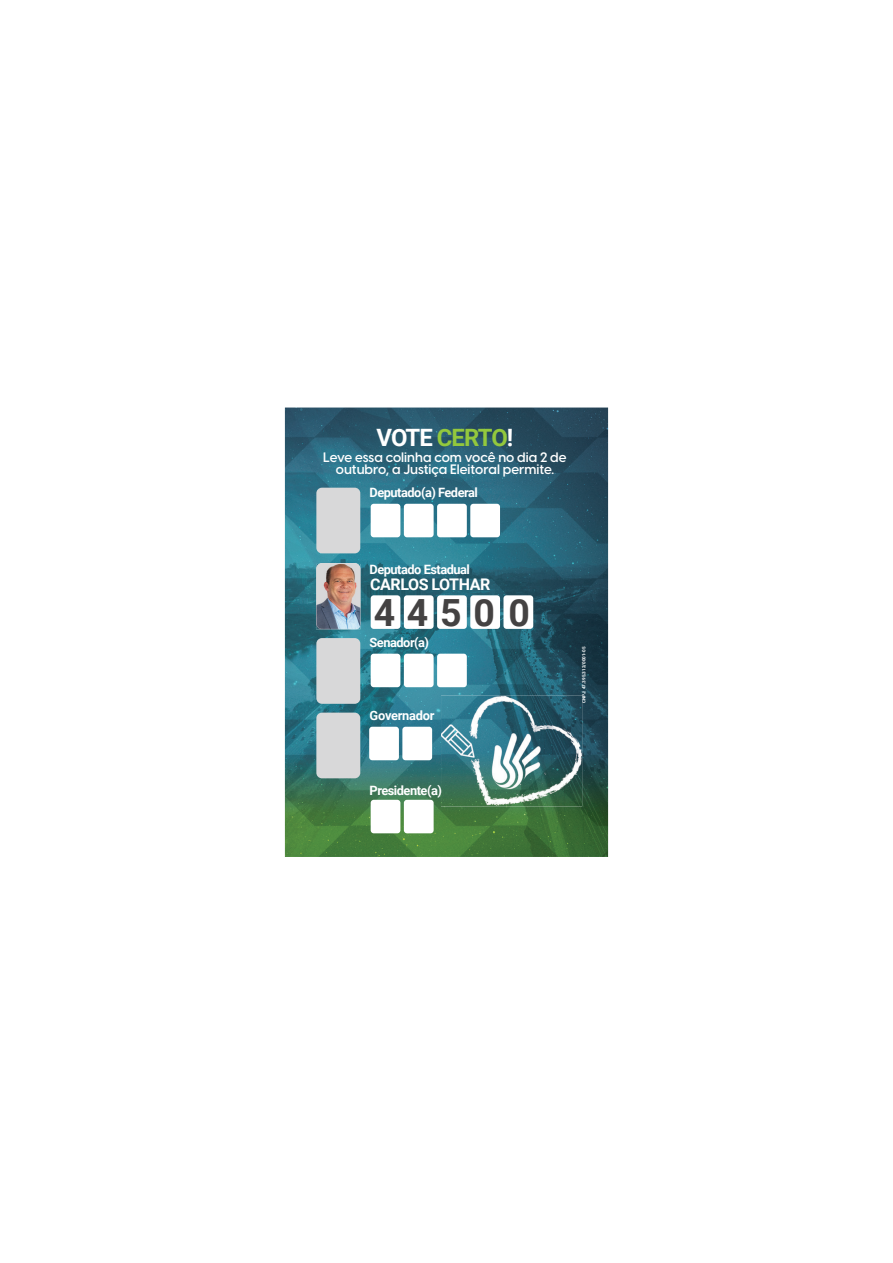
<style>
.page{position:relative;width:893px;height:1263px;background:#fff}
.page>*{position:absolute;margin:0;border:0;box-sizing:border-box;transform-origin:0 0}
.t1{font:700 37.5px "Roboto";letter-spacing:.31em;color:#444242}
.t2{font:700 23.85px "Roboto";letter-spacing:-.045em;color:#fff}
.t3{font:700 16.05px "Roboto";letter-spacing:-.025em;color:#fff}
.t4{font:600 13.5px/12.3px "Visby CF";color:#fff;text-align:center}
.t5{font:700 12.9px "Roboto";letter-spacing:-.04em;color:#fff}
.t6{font:700 12.9px "Roboto";letter-spacing:-.02em;color:#fff}
.t7{font:700 4.5px "Roboto";color:#fff}
.s1{color:#93c83d}
</style>
<div class="page">
<img style="left:285px;top:407px;width:323px;height:450px">
<div style="left:371px;top:800px;width:29px;height:33px;background:#fff;border-radius:3px"></div>
<div style="left:404px;top:800px;width:30px;height:33px;background:#fff;border-radius:3px"></div>
<div style="left:369px;top:727px;width:30px;height:33px;background:#fff;border-radius:3px"></div>
<div style="left:402px;top:727px;width:30px;height:33px;background:#fff;border-radius:3px"></div>
<div style="left:316px;top:713px;width:44px;height:65px;background:#d8d8d9;border-radius:6px"></div>
<div style="left:371px;top:654px;width:29px;height:33px;background:#fff;border-radius:3px"></div>
<div style="left:404px;top:654px;width:30px;height:33px;background:#fff;border-radius:3px"></div>
<div style="left:437px;top:654px;width:30px;height:33px;background:#fff;border-radius:3px"></div>
<div style="left:371px;top:504px;width:29px;height:33px;background:#fff;border-radius:3px"></div>
<div style="left:404px;top:504px;width:30px;height:33px;background:#fff;border-radius:3px"></div>
<div style="left:437px;top:504px;width:30px;height:33px;background:#fff;border-radius:3px"></div>
<div style="left:470px;top:504px;width:30px;height:33px;background:#fff;border-radius:3px"></div>
<img style="left:316px;top:564px;width:44px;height:65px">
<img style="left:441px;top:696px;width:141px;height:110px">
<svg style="left:441px;top:785px;width:1px;height:13px"></svg>
<div style="left:371px;top:595px;width:29px;height:34px;background:#fff;border-radius:3px"></div>
<div style="left:404px;top:595px;width:30px;height:34px;background:#fff;border-radius:3px"></div>
<div style="left:437px;top:595px;width:30px;height:34px;background:#fff;border-radius:3px"></div>
<div style="left:470px;top:595px;width:30px;height:34px;background:#fff;border-radius:3px"></div>
<div style="left:503px;top:595px;width:30px;height:34px;background:#fff;border-radius:3px"></div>
<div style="left:316px;top:488px;width:44px;height:65px;background:#d8d8d9;border-radius:6px"></div>
<div style="left:316px;top:638px;width:44px;height:66px;background:#d8d8d9;border-radius:6px"></div>
<h2 class="t2" style="left:377px;top:421px;width:138px">VOTE <span class="s1">CERTO</span>!</h2>
<p class="t4" style="left:323px;top:450px;width:245px">Leve essa colinha com você no dia 2 de outubro, a Justiça Eleitoral permite.</p>
<p class="t5" style="left:370px;top:483px;width:110px">Deputado(a) Federal</p>
<p class="t5" style="left:370px;top:560px;width:102px">Deputado Estadual</p>
<p class="t3" style="left:370px;top:573px;width:122px">CARLOS LOTHAR</p>
<h1 class="t1" style="left:374px;top:586px;width:158px">44500</h1>
<p class="t5" style="left:370px;top:633px;width:61px">Senador(a)</p>
<p class="t6" style="left:370px;top:706px;width:67px">Governador</p>
<p class="t7" style="left:581px;top:703px;width:58px;rotate:-90deg">CNPJ: 47.395.312/0001-05</p>
<p class="t5" style="left:370px;top:781px;width:74px">Presidente(a)</p>
</div>
